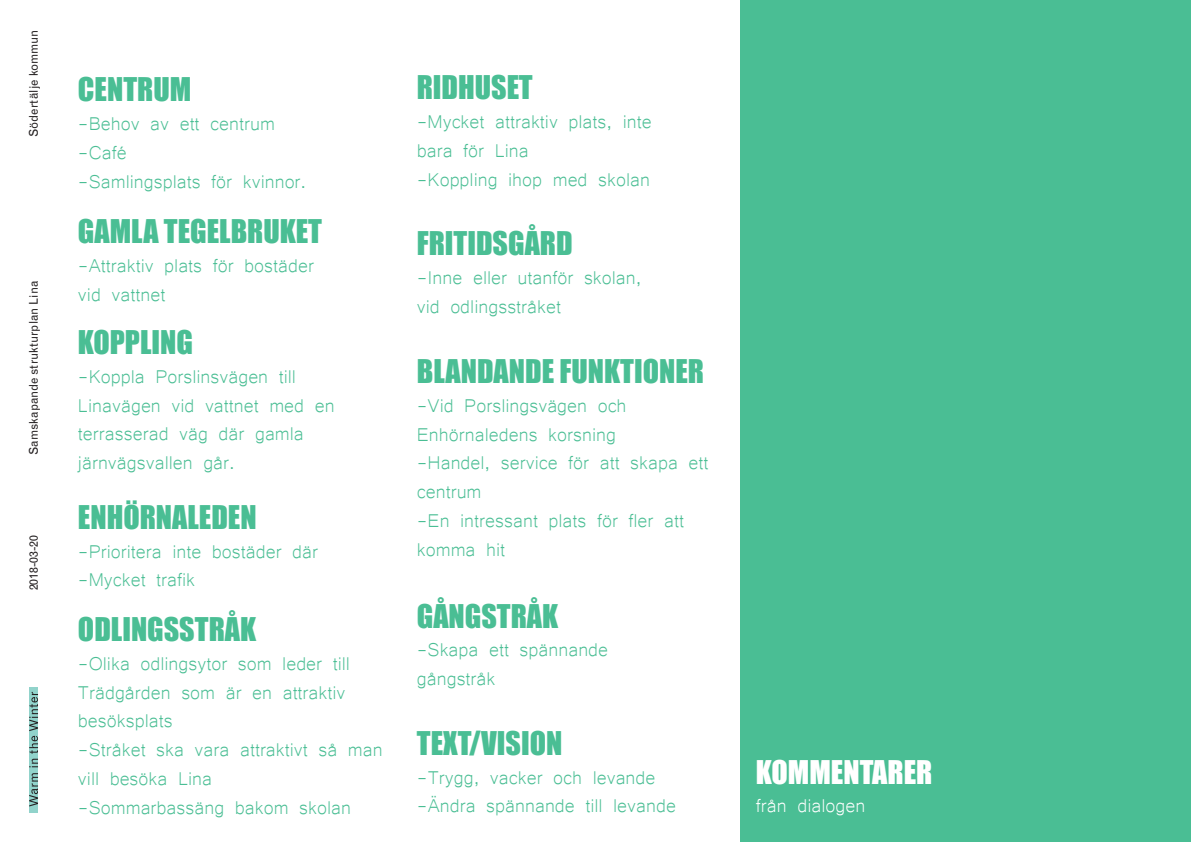
<style>
.page{position:relative;width:1191px;height:842px;background:#fff}
.page>*{position:absolute;margin:0;border:0;box-sizing:border-box;transform-origin:0 0}
.t1{font:30px "Impact";color:#4abe94}
.t2{font:30px "Impact";color:#fff}
.t3{font:24px/28.8px "Microsoft Yi Baiti";color:#4abe94}
.t4{font:24px "Microsoft Yi Baiti";color:#fff}
.t5{font:12px "Grotesque MT Std";color:#231f20}
</style>
<div class="page">
<div style="left:29px;top:687px;width:9px;height:126px;background:#91d3cb"></div>
<svg style="left:29px;top:773px;width:9px;height:33px"></svg>
<svg style="left:29px;top:692px;width:9px;height:75px"></svg>
<div style="left:740px;top:0;width:451px;height:842px;background:#4abe94"></div>
<p class="t5" style="left:27px;top:137px;width:108px;rotate:-90deg">Södertälje kommun</p>
<p class="t5" style="left:27px;top:455px;width:175px;rotate:-90deg">Samskapande strukturplan Lina</p>
<p class="t5" style="left:27px;top:590px;width:56px;rotate:-90deg">2018-03-20</p>
<p class="t1" style="left:78px;top:66px;width:115px">CENTRUM</p>
<p class="t3" style="left:78px;top:107px;width:198px">-Behov av ett centrum</p>
<p class="t3" style="left:78px;top:136px;width:50px">-Café</p>
<p class="t3" style="left:78px;top:165px;width:230px">-Samlingsplats för kvinnor.</p>
<p class="t1" style="left:78px;top:208px;width:245px">GAMLA TEGELBRUKET</p>
<p class="t3" style="left:78px;top:249px;width:237px">-Attraktiv plats för bostäder vid vattnet</p>
<p class="t1" style="left:78px;top:319px;width:116px">KOPPLING</p>
<p class="t3" style="left:78px;top:360px;width:258px">-Koppla Porslinsvägen till<br>Linavägen vid vattnet med en</p>
<p class="t3" style="left:78px;top:418px;width:227px">terrasserad väg där gamla järnvägsvallen går.</p>
<p class="t1" style="left:78px;top:494px;width:180px">ENHÖRNALEDEN</p>
<p class="t3" style="left:78px;top:535px;width:242px">-Prioritera inte bostäder där</p>
<p class="t3" style="left:78px;top:564px;width:119px">-Mycket trafik</p>
<p class="t1" style="left:78px;top:606px;width:180px">ODLINGSSTRÅK</p>
<p class="t3" style="left:78px;top:647px;width:273px">-Olika odlingsytor som leder till<br>Trädgården som är en attraktiv besöksplats</p>
<p class="t3" style="left:78px;top:734px;width:306px">-Stråket ska vara attraktivt så man vill besöka Lina</p>
<p class="t3" style="left:78px;top:791px;width:275px">-Sommarbassäng bakom skolan</p>
<p class="t1" style="left:417px;top:64px;width:117px">RIDHUSET</p>
<p class="t3" style="left:417px;top:105px;width:236px">-Mycket attraktiv plats, inte bara för Lina</p>
<p class="t3" style="left:417px;top:163px;width:235px">-Koppling ihop med skolan</p>
<p class="t1" style="left:417px;top:220px;width:157px">FRITIDSGÅRD</p>
<p class="t3" style="left:417px;top:261px;width:226px">-Inne eller utanför skolan,</p>
<p class="t3" style="left:417px;top:290px;width:146px">vid odlingsstråket</p>
<p class="t1" style="left:417px;top:348px;width:289px">BLANDANDE FUNKTIONER</p>
<p class="t3" style="left:417px;top:389px;width:211px">-Vid Porslingsvägen och<br>Enhörnaledens korsning</p>
<p class="t3" style="left:417px;top:447px;width:293px">-Handel, service för att skapa ett centrum</p>
<p class="t3" style="left:417px;top:504px;width:269px">-En intressant plats för fler att komma hit</p>
<p class="t1" style="left:417px;top:592px;width:143px">GÅNGSTRÅK</p>
<p class="t3" style="left:417px;top:634px;width:193px">-Skapa ett spännande gångstråk</p>
<p class="t1" style="left:417px;top:720px;width:147px">TEXT/VISION</p>
<p class="t3" style="left:417px;top:761px;width:240px">-Trygg, vacker och levande</p>
<p class="t3" style="left:417px;top:790px;width:261px">-Ändra spännande till levande</p>
<p class="t2" style="left:756px;top:749px;width:178px">KOMMENTARER</p>
<p class="t4" style="left:756px;top:792px;width:111px">från dialogen</p>
</div>
